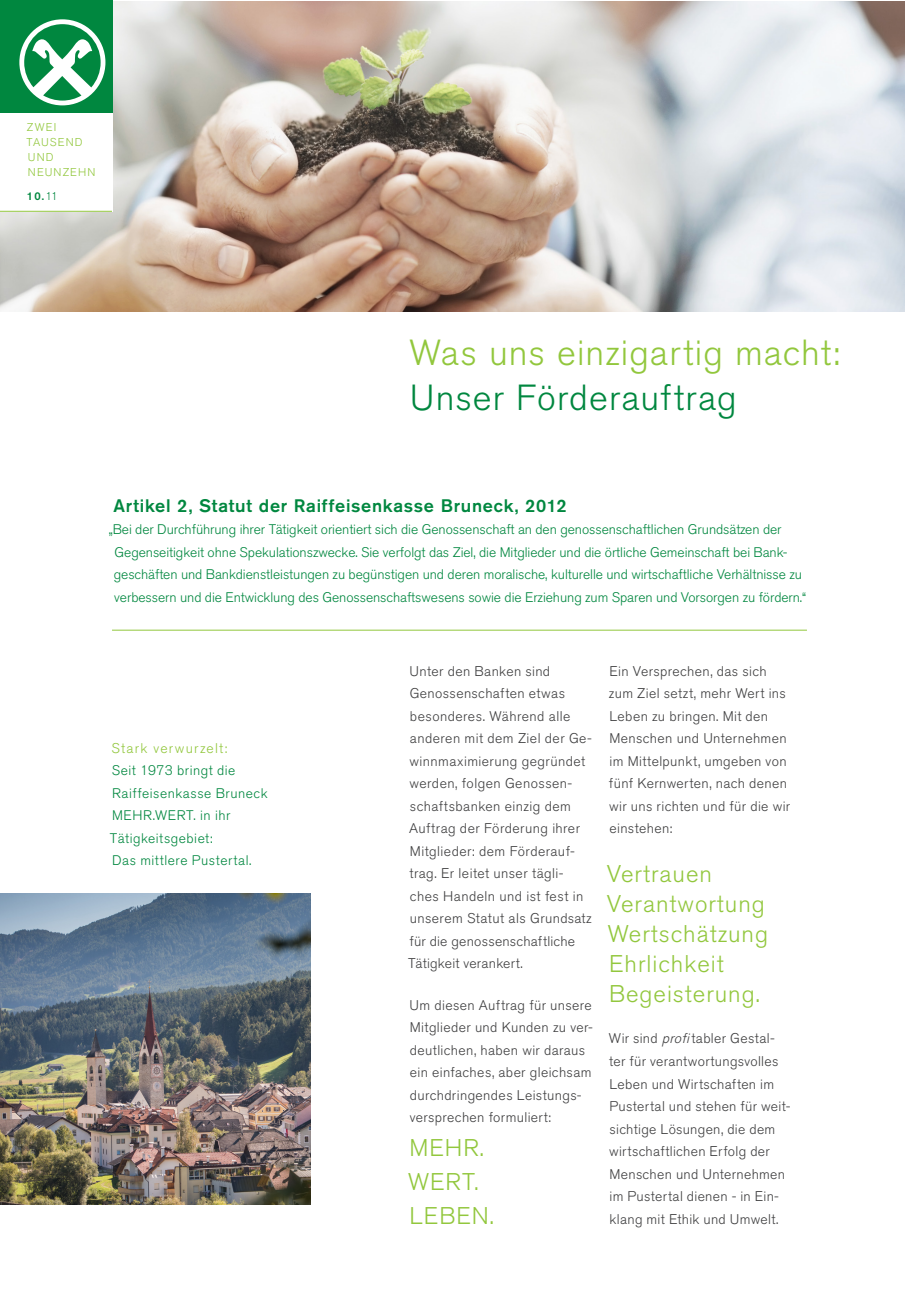
<style>
.page{position:relative;width:919px;height:1289px;background:#fff}
.page>*{position:absolute;margin:0;border:0;box-sizing:border-box;transform-origin:0 0}
.DE___GB_Header_24pt{font:300 36px/45px "Akzidenz Grotesk BQ";letter-spacing:.03em;color:#92c73d}
.DE_-_GB_Header_16_pt{font:300 24px/30px "Akzidenz Grotesk BQ";letter-spacing:.04em;color:#92c73d}
.DE_-_GB_Header_16_pt-2{font:500 18px "Akzidenz Grotesk BQ";letter-spacing:.04em;color:#00873f}
.DE_-_GB_Header_16_pt-3{font:300 13.95px/22.5px "Akzidenz Grotesk BQ";letter-spacing:.025em;color:#3e3e3f}
.DE___GB_Body_small{font:300 13.95px "Akzidenz Grotesk BQ";letter-spacing:.09em;color:#92c73d}
.DE_-_GB_Header_16_pt-4{font:300 13.8px/22.5px "Akzidenz Grotesk BQ";letter-spacing:-.005em;color:#00873f}
.DE___GB_Body_small-2{font:300 13.8px/22.5px "Akzidenz Grotesk BQ";letter-spacing:.035em;color:#00873f}
.t1{font:300 11.25px/15px "Akzidenz Grotesk BQ";letter-spacing:.095em;color:#92c73d}
.t2{font:500 11.25px "Akzidenz Grotesk BQ";color:#00873f}
.s1{font-weight:300}
.s2{color:#00873f}
.s3{font-style:italic}
</style>
<div class="page">
<img style="left:0;top:1px;width:904px;height:310px">
<hr style="left:112px;top:629px;width:694px;height:1px;background:#92c73d">
<img style="left:0;top:893px;width:310px;height:311px">
<div style="left:0;top:112px;width:112px;height:99px;background:#fff"></div>
<hr style="left:0;top:211px;width:112px;height:1px;background:#92c73d">
<div style="left:0;top:0;width:112px;height:112px;background:#00873f"></div>
<svg style="left:19px;top:19px;width:86px;height:86px"></svg>
<p class="t1" style="left:27px;top:120px;width:70px">ZWEI<br>TAUSEND<br>UND<br>NEUNZEHN</p>
<p class="t2" style="left:27px;top:189px;width:32px">10.<span class="s1">11</span></p>
<p class="DE___GB_Header_24pt" style="left:409px;top:330px;width:432px">Was uns einzigartig macht:<br><span class="s2">Unser Förderauftrag</span></p>
<p class="DE_-_GB_Header_16_pt-2" style="left:113px;top:494px;width:454px">Artikel 2, Statut der Raiffeisenkasse Bruneck, 2012</p>
<p class="DE_-_GB_Header_16_pt-4" style="left:114px;top:518px;width:694px;text-indent:-5px">„Bei der Durchführung ihrer Tätigkeit orientiert sich die Genossenschaft an den genossenschaftlichen Grundsätzen der Gegenseitigkeit ohne Spekulationszwecke. Sie verfolgt das Ziel, die Mitglieder und die örtliche Gemeinschaft bei Bank&shy;geschäften und Bankdienstleistungen zu begünstigen und deren moralische, kulturelle und wirtschaftliche Verhältnisse zu verbessern und die Entwicklung des Genossenschaftswesens sowie die Erziehung zum Sparen und Vorsorgen zu fördern.“</p>
<p class="DE___GB_Body_small" style="left:112px;top:740px;width:117px">Stark verwurzelt:</p>
<p class="DE___GB_Body_small-2" style="left:110px;top:759px;width:159px">Seit 1973 bringt die<br>Raiffeisenkasse Bruneck<br>MEHR.WERT. in ihr<br>Tätigkeitsgebiet:<br>Das mittlere Pustertal.</p>
<p class="DE_-_GB_Header_16_pt-3" style="left:408px;top:660px;width:185px">Unter den Banken sind<br>Genossenschaften etwas besonderes. Während alle anderen mit dem Ziel der Ge&shy;winnmaximierung gegründet werden, folgen Genossen&shy;schaftsbanken einzig dem<br>Auftrag der Förderung ihrer<br>Mitglieder: dem Förderauf&shy;trag. Er leitet unser tägli&shy;ches Handeln und ist fest in unserem Statut als Grundsatz für die genossenschaftliche<br>Tätigkeit verankert.</p>
<p class="DE_-_GB_Header_16_pt-3" style="left:409px;top:993px;width:185px">Um diesen Auftrag für unsere<br>Mitglieder und Kunden zu ver&shy;deutlichen, haben wir daraus ein einfaches, aber gleichsam durchdringendes Leistungs&shy;versprechen formuliert:</p>
<p class="DE_-_GB_Header_16_pt" style="left:408px;top:1131px;width:87px;line-height:33.8px">MEHR.<br>WERT.<br>LEBEN.</p>
<p class="DE_-_GB_Header_16_pt-3" style="left:609px;top:660px;width:183px">Ein Versprechen, das sich zum Ziel setzt, mehr Wert ins<br>Leben zu bringen. Mit den<br>Menschen und Unternehmen im Mittelpunkt, umgeben von fünf Kernwerten, nach denen wir uns richten und für die wir einstehen:</p>
<p class="DE_-_GB_Header_16_pt" style="left:607px;top:859px;width:163px">Vertrauen<br>Verantwortung<br>Wertschätzung<br>Ehrlichkeit<br>Begeisterung.</p>
<p class="DE_-_GB_Header_16_pt-3" style="left:609px;top:1027px;width:183px">Wir sind <span class="s3">profi</span>tabler Gestal&shy;ter für verantwortungsvolles<br>Leben und Wirtschaften im<br>Pustertal und stehen für weit&shy;sichtige Lösungen, die dem wirtschaftlichen Erfolg der<br>Menschen und Unternehmen im Pustertal dienen - in Ein&shy;klang mit Ethik und Umwelt.</p>
</div>
